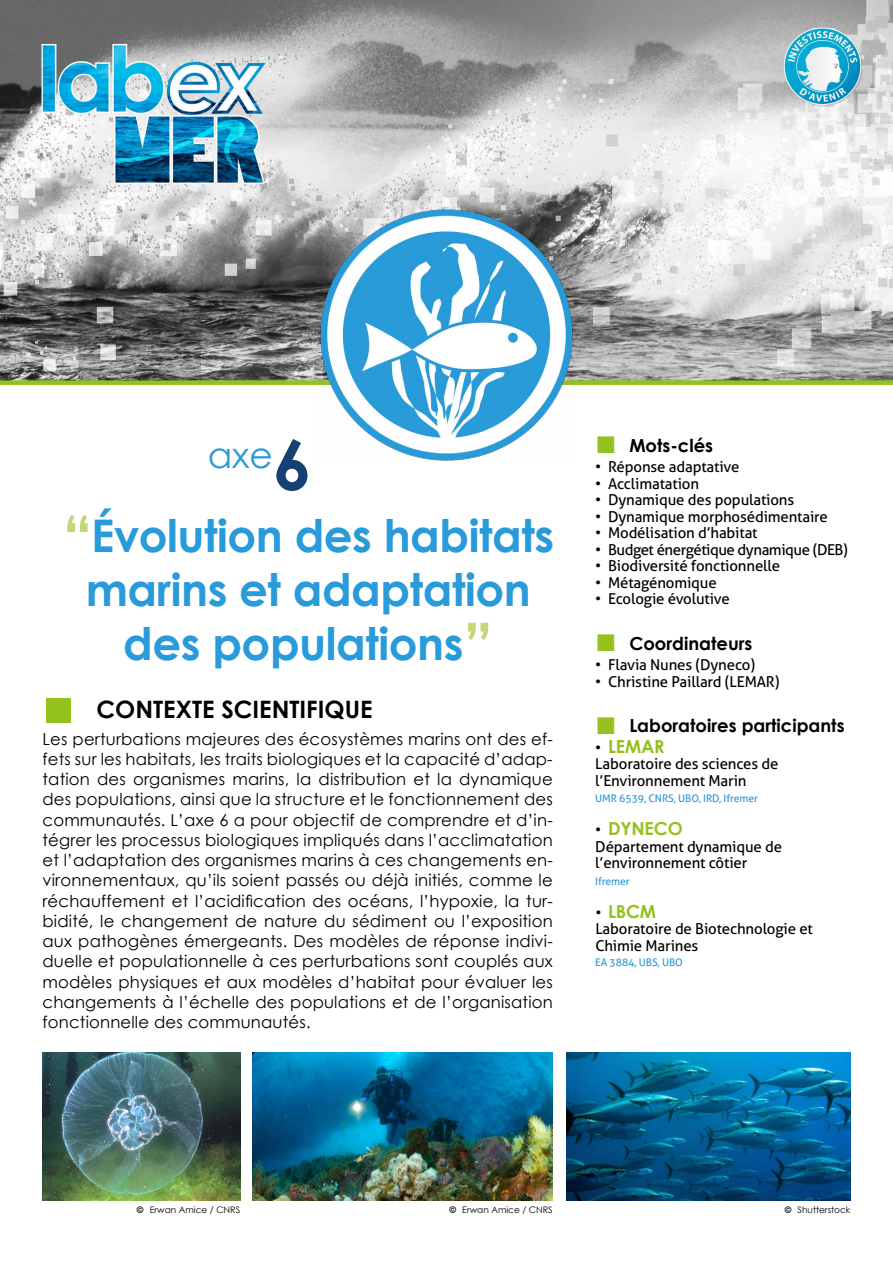
<style>
.page{position:relative;width:893px;height:1263px;background:#fff}
.page>*{position:absolute;margin:0;border:0;box-sizing:border-box;transform-origin:0 0}
.t1{font:700 45px/54px "Century Gothic";letter-spacing:-.01em;color:#299bdb;text-align:center}
.t2{font:36px "Century Gothic";color:#2d9ad6}
.t3{font:700 24px "Century Gothic";color:#000}
.t4{font:700 18px "Century Gothic";color:#000}
.t5{font:700 18px "Century Gothic";letter-spacing:-.01em;color:#95c11f}
.t6{font:16.5px/20.2px "Century Gothic";letter-spacing:.01em;color:#000;text-align:justify}
.t7{font:15px/16.5px "Aller";letter-spacing:-.01em;color:#000}
.t8{font:15px "Aller";letter-spacing:-.03em;color:#000}
.t9{font:10.5px "Aller";letter-spacing:-.01em;color:#2f98d5}
.t10{font:9px "Century Gothic";color:#000}
.s1{font-weight:700;font-size:69px;color:#144074}
.s2{font-size:63px;color:#c3d778}
.s3{font-family:"Arial";font-weight:400;font-size:54px;color:#95c11f}
.s4{font-family:"Arial";font-weight:400;font-size:36px;color:#95c11f}
.s5{font-family:"Aller";font-weight:400;font-size:15px;color:#000}
.s6{font-weight:700}
</style>
<div class="page">
<svg style="left:0;top:0;width:893px;height:385px;background:#aab2b3"></svg>
<img style="left:319px;top:207px;width:255px;height:254px">
<img style="left:43px;top:1052px;width:197px;height:149px">
<img style="left:252px;top:1052px;width:301px;height:149px">
<img style="left:567px;top:1052px;width:283px;height:149px">
<h2 class="t2" style="left:208px;top:430px;width:105px">axe<span class="s1">6</span></h2>
<h1 class="t1" style="left:62px;top:507px;width:494px"><span class="s2">“</span>Évolution des habitats marins et adaptation des populations<span class="s2">”</span></h1>
<h3 class="t3" style="left:43px;top:691px;width:331px"><span class="s3">■</span> CONTEXTE SCIENTIFIQUE</h3>
<p class="t6" style="left:43px;top:728px;width:512px">Les perturbations majeures des écosystèmes marins ont des ef&shy;fets sur les habitats, les traits biologiques et la capacité d’adap&shy;tation des organismes marins, la distribution et la dynamique des populations, ainsi que la structure et le fonctionnement des communautés. L’axe 6 a pour objectif de comprendre et d’in&shy;tégrer les processus biologiques impliqués dans l’acclimatation et l’adaptation des organismes marins à ces changements en&shy;vironnementaux, qu’ils soient passés ou déjà initiés, comme le réchauffement et l’acidification des océans, l’hypoxie, la tur&shy;bidité, le changement de nature du sédiment ou l’exposition aux pathogènes émergeants. Des modèles de réponse indivi&shy;duelle et populationnelle à ces perturbations sont couplés aux modèles physiques et aux modèles d’habitat pour évaluer les changements à l’échelle des populations et de l’organisation fonctionnelle des communautés.</p>
<p class="t4" style="left:595px;top:431px;width:119px"><span class="s4">■</span> Mots-clés</p>
<p class="t7" style="left:595px;top:459px;width:146px">• Réponse adaptative</p>
<p class="t7" style="left:595px;top:475px;width:105px">• Acclimatation</p>
<p class="t7" style="left:595px;top:492px;width:200px">• Dynamique des populations</p>
<p class="t7" style="left:595px;top:508px;width:234px">• Dynamique morphosédimentaire</p>
<p class="t7" style="left:595px;top:525px;width:164px">• Modélisation d’habitat</p>
<p class="t8" style="left:595px;top:540px;width:254px">• Budget énergétique dynamique (DEB)</p>
<p class="t7" style="left:595px;top:558px;width:186px">• Biodiversité fonctionnelle</p>
<p class="t7" style="left:595px;top:574px;width:123px">• Métagénomique</p>
<p class="t7" style="left:595px;top:591px;width:136px">• Ecologie évolutive</p>
<p class="t4" style="left:595px;top:629px;width:159px"><span class="s4">■</span> Coordinateurs</p>
<p class="t7" style="left:595px;top:657px;width:161px">• Flavia Nunes (Dyneco)</p>
<p class="t7" style="left:595px;top:673px;width:186px">• Christine Paillard (LEMAR)</p>
<p class="t4" style="left:595px;top:712px;width:251px"><span class="s4">■</span> Laboratoires participants</p>
<p class="t5" style="left:595px;top:733px;width:71px"><span class="s5">•</span> LEMAR</p>
<p class="t7" style="left:595px;top:756px;width:185px">Laboratoire des sciences de l’Environnement Marin</p>
<p class="t9" style="left:595px;top:792px;width:164px">UMR 6539, CNRS, UBO, IRD, Ifremer</p>
<p class="t5" style="left:595px;top:815px;width:89px"><span class="s5">•</span> DYNECO</p>
<p class="t7" style="left:595px;top:838px;width:188px">Département dynamique de l’environnement côtier</p>
<p class="t9" style="left:595px;top:875px;width:36px">Ifremer</p>
<p class="t5" style="left:595px;top:898px;width:62px"><span class="s5">•</span> LBCM</p>
<p class="t7" style="left:595px;top:921px;width:219px">Laboratoire de Biotechnologie et<br>Chimie Marines</p>
<p class="t9" style="left:595px;top:956px;width:89px">EA 3884, UBS, UBO</p>
<p class="t10" style="left:137px;top:1203px;width:105px"><span class="s6">©</span> Erwan Amice / CNRS</p>
<p class="t10" style="left:449px;top:1203px;width:105px"><span class="s6">©</span> Erwan Amice / CNRS</p>
<p class="t10" style="left:785px;top:1203px;width:67px"><span class="s6">©</span> Shutterstock</p>
</div>
